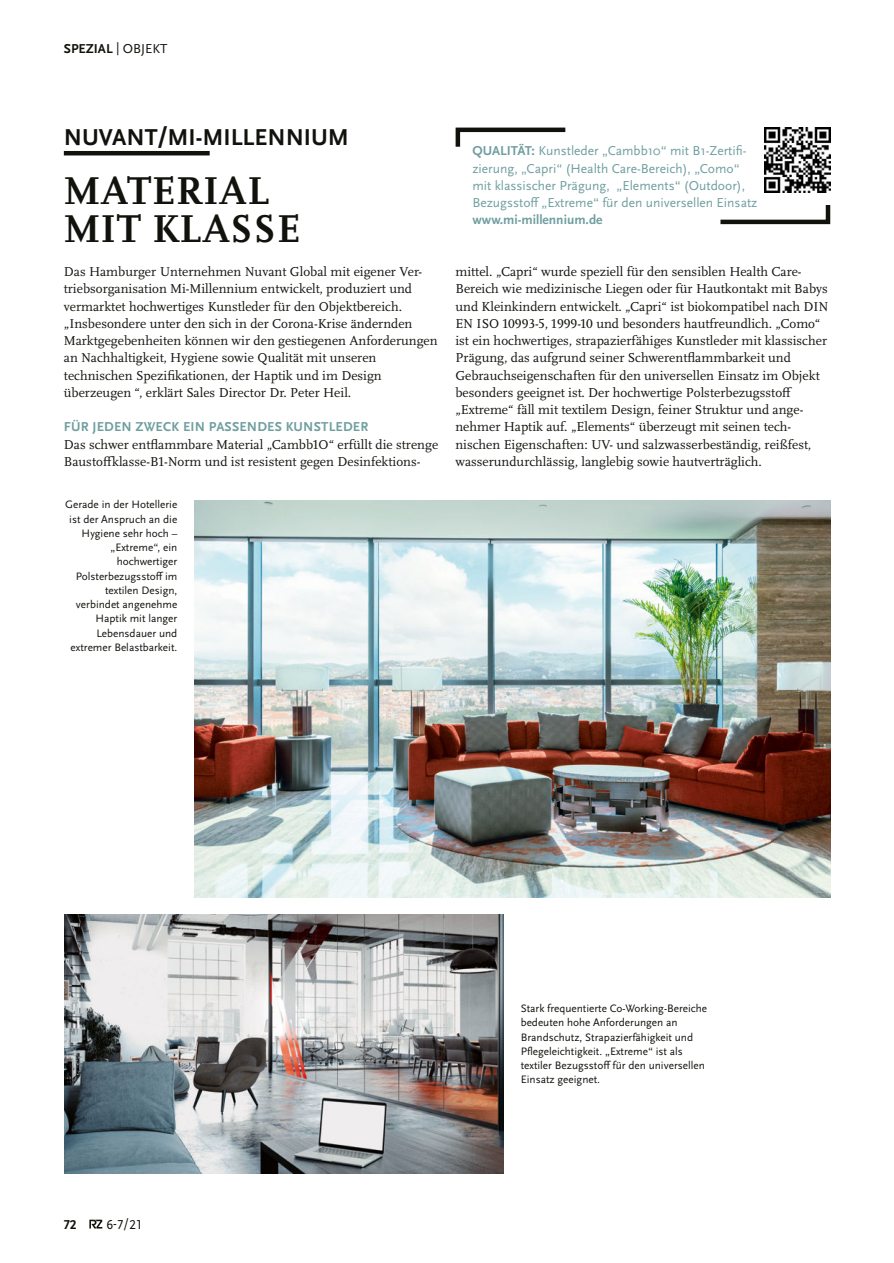
<style>
.page{position:relative;width:894px;height:1263px;background:#fff}
.page>*{position:absolute;margin:0;border:0;box-sizing:border-box;transform-origin:0 0}
.t1{font:700 40.5px/37.5px "Scala OT";letter-spacing:.015em;color:#12120d}
.t2{font:700 24px "Scala Sans OT";color:#12120d}
.t3{font:13.5px/17.2px "Scala OT";color:#12120d}
.t4{font:13.5px/17.2px "Scala Sans OT";color:#709ea0}
.t5{font:700 13.5px "Scala Sans OT";letter-spacing:.015em;color:#709ea0}
.t6{font:700 13.5px "Scala Sans OT";color:#12120d}
.t7{font:13.5px "Scala Sans OT";color:#12120d}
.t8{font:11.25px/14.2px "Scala Sans OT";color:#12120d}
.s1{font-weight:400}
.s2{font-weight:700}
</style>
<div class="page">
<img style="left:194px;top:500px;width:635px;height:397px">
<hr style="left:64px;top:151px;width:145px;height:4px;background:#12120d">
<img style="left:65px;top:914px;width:438px;height:259px">
<svg style="left:89px;top:1220px;width:13px;height:8px"></svg>
<img style="left:764px;top:128px;width:65px;height:65px">
<svg style="left:455px;top:127px;width:111px;height:20px"></svg>
<svg style="left:720px;top:205px;width:111px;height:20px"></svg>
<p class="t6" style="left:64px;top:43px;width:105px">SPEZIAL <span class="s1">| OBJEKT</span></p>
<h2 class="t2" style="left:64px;top:127px;width:286px">NUVANT/MI-MILLENNIUM</h2>
<h1 class="t1" style="left:64px;top:176px;width:238px">MATERIAL<br>MIT KLASSE</h1>
<p class="t3" style="left:64px;top:264px;width:375px">Das Hamburger Unternehmen Nuvant Global mit eigener Ver&shy;triebsorganisation Mi-Millennium entwickelt, produziert und vermarktet hochwertiges Kunstleder für den Objektbereich. „Insbesondere unter den sich in der Corona-Krise ändernden Marktgegebenheiten können wir den gestiegenen Anforderungen an Nachhaltigkeit, Hygiene sowie Qualität mit unseren technischen Spezifikationen, der Haptik und im Design überzeugen “, erklärt Sales Director Dr. Peter Heil.</p>
<p class="t5" style="left:64px;top:421px;width:306px">FÜR JEDEN ZWECK EIN PASSENDES KUNSTLEDER</p>
<p class="t3" style="left:64px;top:437px;width:375px">Das schwer entflammbare Material „Cambb1O“ erfüllt die strenge<br>Baustoffklasse-B1-Norm und ist resistent gegen Desinfektions-</p>
<p class="t8" style="left:65px;top:499px;width:114px;text-align:right">Gerade in der Hotellerie ist der Anspruch an die<br>Hygiene sehr hoch – „Extreme“, ein hochwertiger<br>Polsterbezugsstoff im textilen Design, verbindet angenehme<br>Haptik mit langer<br>Lebensdauer und extremer Belastbarkeit.</p>
<p class="t4" style="left:472px;top:143px;width:286px"><span class="s2">QUALITÄT:</span> Kunstleder „Cambb10“ mit B1-Zertifi&shy;zierung, „Capri“ (Health Care-Bereich), „Como“ mit klassischer Prägung, „Elements“ (Outdoor), Bezugsstoff „Extreme“ für den universellen Einsatz</p>
<p class="t5" style="left:472px;top:214px;width:132px">www.mi-millennium.de</p>
<p class="t3" style="left:455px;top:264px;width:374px">mittel. „Capri“ wurde speziell für den sensiblen Health Care-Bereich wie medizinische Liegen oder für Hautkontakt mit Babys und Kleinkindern entwickelt. „Capri“ ist biokompatibel nach DIN EN ISO 10993-5, 1999-10 und besonders hautfreundlich. „Como“ ist ein hochwertiges, strapazierfähiges Kunstleder mit klassischer Prägung, das aufgrund seiner Schwerentflammbarkeit und Gebrauchseigenschaften für den universellen Einsatz im Objekt besonders geeignet ist. Der hochwertige Polsterbezugsstoff „Extreme“ fäll mit textilem Design, feiner Struktur und ange&shy;nehmer Haptik auf. „Elements“ überzeugt mit seinen tech&shy;nischen Eigenschaften: UV- und salzwasserbeständig, reißfest, wasserundurchlässig, langlebig sowie hautverträglich.</p>
<p class="t6" style="left:64px;top:1219px;width:14px">72</p>
<p class="t7" style="left:106px;top:1219px;width:38px">6-7/21</p>
<p class="t8" style="left:520px;top:1002px;width:188px">Stark frequentierte Co-Working-Bereiche bedeuten hohe Anforderungen an Brandschutz, Strapazierfähigkeit und Pflegeleichtigkeit. „Extreme“ ist als textiler Bezugsstoff für den universellen Einsatz geeignet.</p>
</div>
